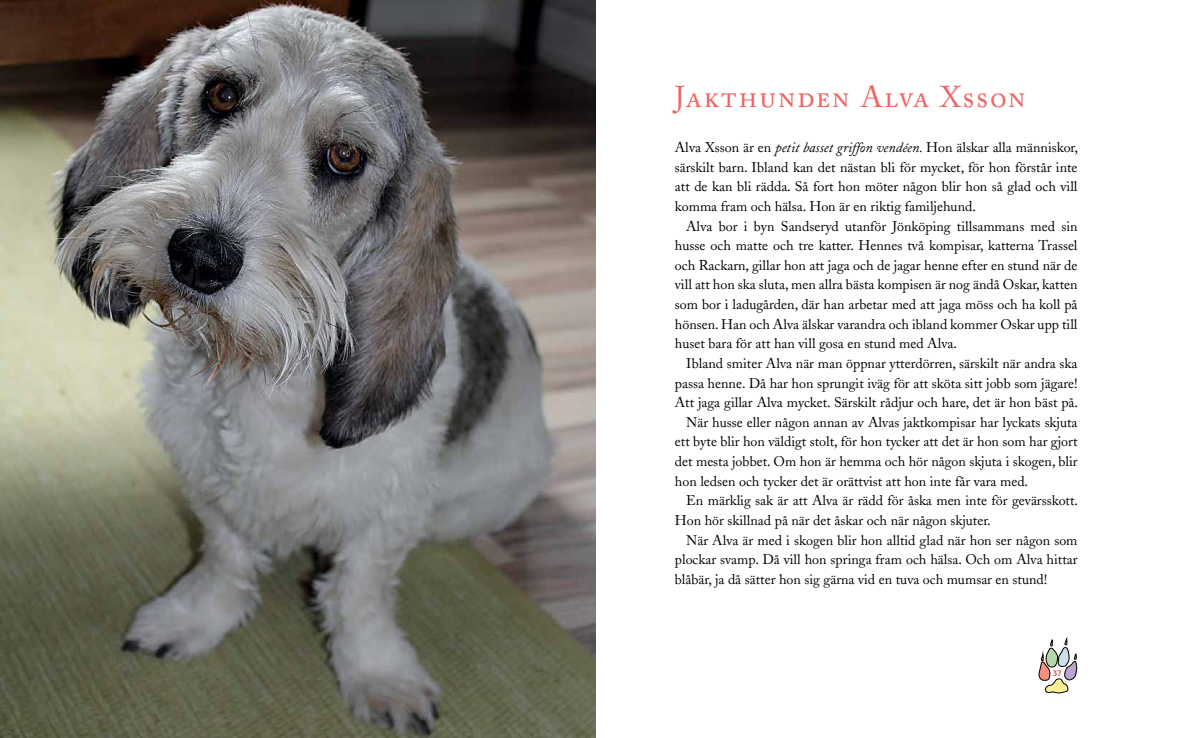
<style>
.page{position:relative;width:1191px;height:738px;background:#fff}
.page>*{position:absolute;margin:0;border:0;box-sizing:border-box;transform-origin:0 0}
.t1{font:30px "Adobe Caslon Regular SC";letter-spacing:.05em;color:#f06464}
.t2{font:14px/19.6px "Adobe Caslon";color:#000;text-align:justify}
.t3{font:8px "Formata";color:#d2232a}
.s1{font-style:italic}
</style>
<div class="page">
<svg style="left:1038px;top:638px;width:39px;height:54px"></svg>
<img style="left:0;top:0;width:595px;height:737px">
<h1 class="t1" style="left:675px;top:79px;width:352px">Jakthunden Alva Xsson</h1>
<p class="t2" style="left:675px;top:138px;width:405px">Alva Xsson är en <span class="s1">petit basset griffon vendéen.</span> Hon älskar alla människor, särskilt barn. Ibland kan det nästan bli för mycket, för hon förstår inte att de kan bli rädda. Så fort hon möter någon blir hon så glad och vill komma fram och hälsa. Hon är en riktig familjehund.</p>
<p class="t2" style="left:675px;top:216px;width:404px;text-indent:11px">Alva bor i byn Sandseryd utanför Jönköping tillsammans med sin husse och matte och tre katter. Hennes två kompisar, katterna Trassel och Rackarn, gillar hon att jaga och de jagar henne efter en stund när de vill att hon ska sluta, men allra bästa kompisen är nog ändå Oskar, katten som bor i ladugården, där han arbetar med att jaga möss och ha koll på hönsen. Han och Alva älskar varandra och ibland kommer Oskar upp till huset bara för att han vill gosa en stund med Alva.</p>
<p class="t2" style="left:686px;top:353px;width:393px">Ibland smiter Alva när man öppnar ytterdörren, särskilt när andra ska</p>
<p class="t2" style="left:675px;top:373px;width:404px">passa henne. Då har hon sprungit iväg för att sköta sitt jobb som jägare!</p>
<p class="t2" style="left:675px;top:392px;width:405px">Att jaga gillar Alva mycket. Särskilt rådjur och hare, det är hon bäst på.</p>
<p class="t2" style="left:686px;top:412px;width:393px">När husse eller någon annan av Alvas jaktkompisar har lyckats skjuta</p>
<p class="t2" style="left:675px;top:432px;width:404px">ett byte blir hon väldigt stolt, för hon tycker att det är hon som har gjort</p>
<p class="t2" style="left:675px;top:451px;width:404px">det mesta jobbet. Om hon är hemma och hör någon skjuta i skogen, blir</p>
<p class="t2" style="left:675px;top:471px;width:355px">hon ledsen och tycker det är orättvist att hon inte får vara med.</p>
<p class="t2" style="left:686px;top:490px;width:393px">En märklig sak är att Alva är rädd för åska men inte för gevärsskott.</p>
<p class="t2" style="left:675px;top:510px;width:317px">Hon hör skillnad på när det åskar och när någon skjuter.</p>
<p class="t2" style="left:686px;top:530px;width:393px">När Alva är med i skogen blir hon alltid glad när hon ser någon som</p>
<p class="t2" style="left:675px;top:549px;width:404px">plockar svamp. Då vill hon springa fram och hälsa. Och om Alva hittar</p>
<p class="t2" style="left:675px;top:569px;width:374px">blåbär, ja då sätter hon sig gärna vid en tuva och mumsar en stund!</p>
<p class="t3" style="left:1052px;top:667px;width:11px">37</p>
</div>
